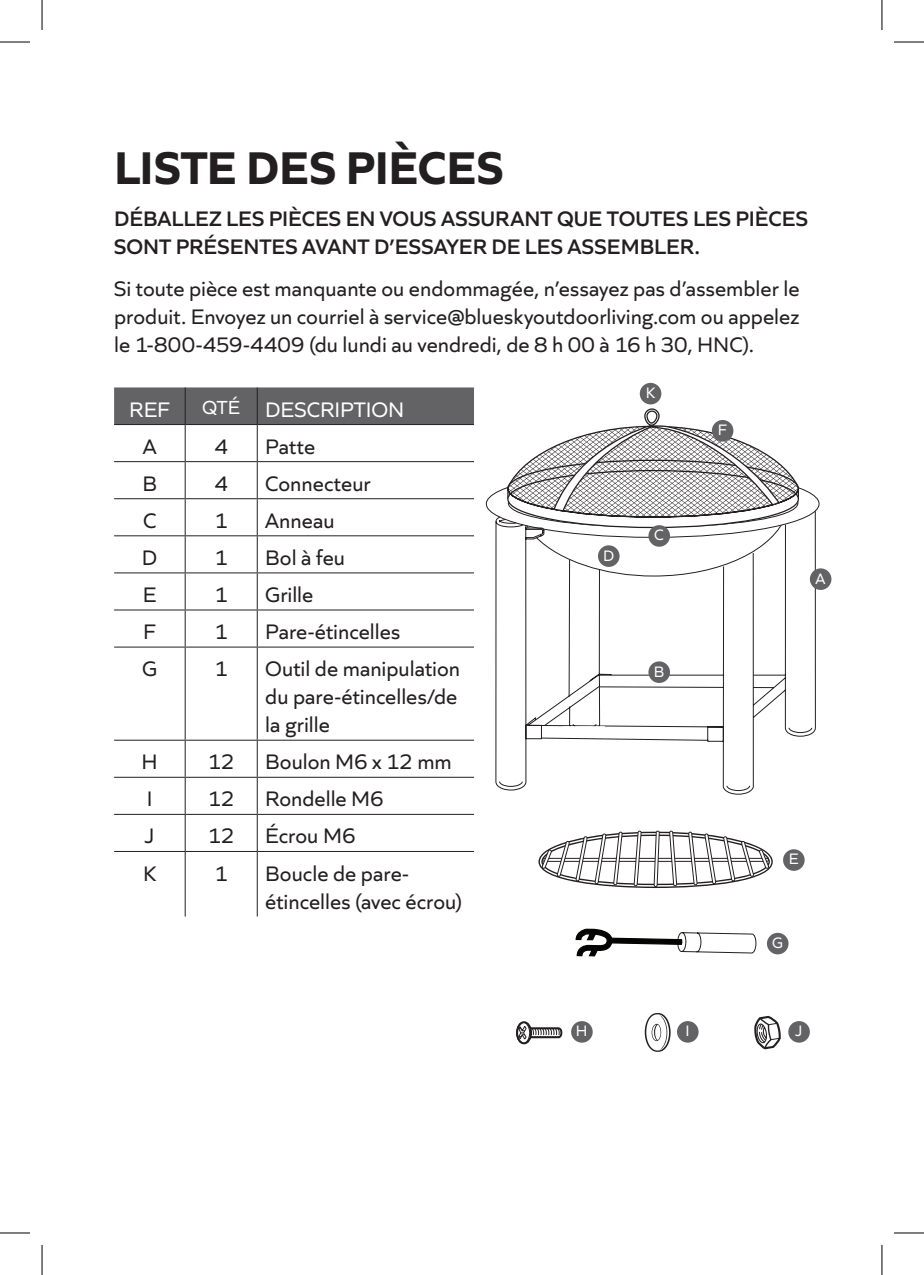
<style>
.page{position:relative;width:924px;height:1275px;background:#fff}
.page>*{position:absolute;margin:0;border:0;box-sizing:border-box;transform-origin:0 0}
.headings{font:700 48px "Quiet Sans";letter-spacing:-.01em;color:#231f20}
.paragraphs{font:22px/28px "Quiet Sans";color:#231f20}
.warning_paragraph{font:22px/28px "Quiet Sans";color:#231f20;text-align:justify}
.warning_paragraph-2{font:600 22px/28px "Quiet Sans";color:#231f20}
.paragraphs-2{font:22px "Quiet Sans";color:#fff}
.paragraphs-3{font:19.8px "Quiet Sans";color:#fff}
.paragraphs-4{font:15.8px "Quiet Sans";color:#fff}
</style>
<div class="page">
<svg style="left:485px;top:408px;width:334px;height:105px"></svg>
<svg style="left:492px;top:505px;width:324px;height:547px"></svg>
<svg style="left:559px;top:726px;width:45px;height:9px"></svg>
<div style="left:114px;top:387px;width:360px;height:37px;background:#636366"></div>
<hr style="left:184px;top:387px;width:2px;height:37px;background:#231f20">
<hr style="left:256px;top:387px;width:2px;height:37px;background:#231f20">
<hr style="left:114px;top:424px;width:71px;height:1px;background:#231f20">
<hr style="left:185px;top:424px;width:72px;height:1px;background:#231f20">
<hr style="left:184px;top:425px;width:2px;height:36px;background:#231f20">
<hr style="left:257px;top:424px;width:217px;height:1px;background:#231f20">
<hr style="left:256px;top:425px;width:2px;height:36px;background:#231f20">
<hr style="left:114px;top:461px;width:71px;height:1px;background:#231f20">
<hr style="left:185px;top:461px;width:72px;height:1px;background:#231f20">
<hr style="left:184px;top:462px;width:2px;height:36px;background:#231f20">
<hr style="left:257px;top:461px;width:217px;height:1px;background:#231f20">
<hr style="left:256px;top:462px;width:2px;height:36px;background:#231f20">
<hr style="left:114px;top:498px;width:71px;height:1px;background:#231f20">
<hr style="left:185px;top:498px;width:72px;height:1px;background:#231f20">
<hr style="left:184px;top:499px;width:2px;height:36px;background:#231f20">
<hr style="left:257px;top:498px;width:217px;height:1px;background:#231f20">
<hr style="left:256px;top:499px;width:2px;height:36px;background:#231f20">
<hr style="left:184px;top:536px;width:2px;height:36px;background:#231f20">
<hr style="left:256px;top:536px;width:2px;height:36px;background:#231f20">
<hr style="left:184px;top:573px;width:2px;height:36px;background:#231f20">
<hr style="left:256px;top:573px;width:2px;height:36px;background:#231f20">
<hr style="left:184px;top:610px;width:2px;height:36px;background:#231f20">
<hr style="left:256px;top:610px;width:2px;height:36px;background:#231f20">
<hr style="left:184px;top:647px;width:2px;height:92px;background:#231f20">
<hr style="left:256px;top:647px;width:2px;height:92px;background:#231f20">
<hr style="left:114px;top:777px;width:71px;height:1px;background:#231f20">
<hr style="left:185px;top:777px;width:72px;height:1px;background:#231f20">
<hr style="left:184px;top:778px;width:2px;height:36px;background:#231f20">
<hr style="left:257px;top:777px;width:217px;height:1px;background:#231f20">
<hr style="left:256px;top:778px;width:2px;height:36px;background:#231f20">
<hr style="left:114px;top:814px;width:71px;height:1px;background:#231f20">
<hr style="left:185px;top:814px;width:72px;height:1px;background:#231f20">
<hr style="left:184px;top:815px;width:2px;height:36px;background:#231f20">
<hr style="left:257px;top:814px;width:217px;height:1px;background:#231f20">
<hr style="left:256px;top:815px;width:2px;height:36px;background:#231f20">
<hr style="left:114px;top:851px;width:71px;height:1px;background:#231f20">
<hr style="left:185px;top:851px;width:72px;height:1px;background:#231f20">
<hr style="left:184px;top:852px;width:2px;height:64px;background:#231f20">
<hr style="left:257px;top:851px;width:217px;height:1px;background:#231f20">
<hr style="left:256px;top:852px;width:2px;height:64px;background:#231f20">
<hr style="left:114px;top:535px;width:71px;height:1px;background:#231f20">
<hr style="left:185px;top:535px;width:72px;height:1px;background:#231f20">
<hr style="left:257px;top:535px;width:217px;height:1px;background:#231f20">
<hr style="left:114px;top:572px;width:71px;height:1px;background:#231f20">
<hr style="left:185px;top:572px;width:72px;height:1px;background:#231f20">
<hr style="left:257px;top:572px;width:217px;height:1px;background:#231f20">
<hr style="left:114px;top:609px;width:71px;height:1px;background:#231f20">
<hr style="left:185px;top:609px;width:72px;height:1px;background:#231f20">
<hr style="left:257px;top:609px;width:217px;height:1px;background:#231f20">
<hr style="left:114px;top:646px;width:71px;height:1px;background:#231f20">
<hr style="left:185px;top:646px;width:72px;height:1px;background:#231f20">
<hr style="left:257px;top:646px;width:217px;height:1px;background:#231f20">
<hr style="left:114px;top:739px;width:71px;height:1px;background:#231f20">
<hr style="left:185px;top:739px;width:72px;height:1px;background:#231f20">
<hr style="left:184px;top:740px;width:2px;height:37px;background:#231f20">
<hr style="left:257px;top:739px;width:217px;height:1px;background:#231f20">
<hr style="left:256px;top:740px;width:2px;height:37px;background:#231f20">
<div style="left:809px;top:568px;width:22px;height:22px;background:#636366;border-radius:50%"></div>
<div style="left:648px;top:661px;width:21px;height:22px;background:#636366;border-radius:50%"></div>
<div style="left:648px;top:525px;width:21px;height:22px;background:#636366;border-radius:50%"></div>
<div style="left:597px;top:545px;width:22px;height:22px;background:#636366;border-radius:50%"></div>
<div style="left:782px;top:849px;width:22px;height:22px;background:#636366;border-radius:50%"></div>
<div style="left:766px;top:933px;width:22px;height:21px;background:#636366;border-radius:50%"></div>
<div style="left:711px;top:420px;width:22px;height:21px;background:#636366;border-radius:50%"></div>
<div style="left:639px;top:383px;width:22px;height:21px;background:#636366;border-radius:50%"></div>
<svg style="left:538px;top:828px;width:234px;height:61px"></svg>
<svg style="left:574px;top:928px;width:182px;height:29px"></svg>
<div style="left:571px;top:1021px;width:21px;height:21px;background:#636366;border-radius:50%"></div>
<div style="left:676px;top:1021px;width:22px;height:21px;background:#636366;border-radius:50%"></div>
<div style="left:787px;top:1021px;width:22px;height:21px;background:#636366;border-radius:50%"></div>
<svg style="left:643px;top:1013px;width:28px;height:38px"></svg>
<svg style="left:753px;top:1014px;width:28px;height:36px"></svg>
<svg style="left:514px;top:1020px;width:50px;height:25px"></svg>
<hr style="left:0;top:42px;width:30px;height:1px;background:#000">
<hr style="left:893px;top:42px;width:30px;height:1px;background:#000">
<hr style="left:0;top:1232px;width:30px;height:1px;background:#000">
<hr style="left:893px;top:1232px;width:30px;height:1px;background:#000">
<hr style="left:42px;top:0;width:1px;height:30px;background:#000">
<hr style="left:42px;top:1245px;width:1px;height:30px;background:#000">
<hr style="left:881px;top:0;width:1px;height:30px;background:#000">
<hr style="left:881px;top:1245px;width:1px;height:30px;background:#000">
<p class="headings" style="left:114px;top:130px;width:391px">LISTE DES PIÈCES</p>
<p class="warning_paragraph-2" style="left:114px;top:203px;width:695px">DÉBALLEZ LES PIÈCES EN VOUS ASSURANT QUE TOUTES LES PIÈCES<br>SONT PRÉSENTES AVANT D’ESSAYER DE LES ASSEMBLER.</p>
<p class="warning_paragraph" style="left:114px;top:273px;width:686px">Si toute pièce est manquante ou endommagée, n’essayez pas d’assembler le produit. Envoyez un courriel à service@blueskyoutdoorliving.com ou appelez le 1-800-459-4409 (du lundi au vendredi, de 8 h 00 à 16 h 30, HNC).</p>
<p class="paragraphs-2" style="left:129px;top:393px;width:42px">REF</p>
<p class="paragraphs-3" style="left:202px;top:393px;width:40px">QTÉ</p>
<p class="paragraphs-2" style="left:265px;top:393px;width:141px">DESCRIPTION</p>
<p class="paragraphs" style="left:143px;top:431px;width:15px">A</p>
<p class="paragraphs" style="left:214px;top:431px;width:15px">4</p>
<p class="paragraphs" style="left:265px;top:431px;width:51px">Patte</p>
<p class="paragraphs" style="left:142px;top:468px;width:16px">B</p>
<p class="paragraphs" style="left:214px;top:468px;width:15px">4</p>
<p class="paragraphs" style="left:265px;top:468px;width:107px">Connecteur</p>
<p class="paragraphs" style="left:143px;top:505px;width:15px">C</p>
<p class="paragraphs" style="left:214px;top:505px;width:15px">1</p>
<p class="paragraphs" style="left:265px;top:505px;width:71px">Anneau</p>
<p class="paragraphs" style="left:142px;top:542px;width:17px">D</p>
<p class="paragraphs" style="left:214px;top:542px;width:15px">1</p>
<p class="paragraphs" style="left:265px;top:542px;width:81px">Bol à feu</p>
<p class="paragraphs" style="left:143px;top:579px;width:15px">E</p>
<p class="paragraphs" style="left:214px;top:579px;width:15px">1</p>
<p class="paragraphs" style="left:265px;top:579px;width:50px">Grille</p>
<p class="paragraphs" style="left:143px;top:616px;width:14px">F</p>
<p class="paragraphs" style="left:214px;top:616px;width:15px">1</p>
<p class="paragraphs" style="left:265px;top:616px;width:136px">Pare-étincelles</p>
<p class="paragraphs" style="left:142px;top:653px;width:16px">G</p>
<p class="paragraphs" style="left:214px;top:653px;width:15px">1</p>
<p class="paragraphs" style="left:265px;top:653px;width:196px">Outil de manipulation du pare-étincelles/de la grille</p>
<p class="paragraphs" style="left:141px;top:746px;width:18px">H</p>
<p class="paragraphs" style="left:208px;top:746px;width:28px">12</p>
<p class="paragraphs" style="left:265px;top:746px;width:188px">Boulon M6 x 12 mm</p>
<p class="paragraphs" style="left:147px;top:783px;width:7px">I</p>
<p class="paragraphs" style="left:208px;top:783px;width:28px">12</p>
<p class="paragraphs" style="left:265px;top:783px;width:120px">Rondelle M6</p>
<p class="paragraphs" style="left:145px;top:820px;width:11px">J</p>
<p class="paragraphs" style="left:208px;top:820px;width:28px">12</p>
<p class="paragraphs" style="left:265px;top:820px;width:92px">Écrou M6</p>
<p class="paragraphs" style="left:143px;top:857px;width:15px">K</p>
<p class="paragraphs" style="left:214px;top:857px;width:15px">1</p>
<p class="paragraphs" style="left:265px;top:857px;width:198px">Boucle de pare&shy;étincelles (avec écrou)</p>
<p class="paragraphs-4" style="left:645px;top:381px;width:11px">K</p>
<p class="paragraphs-4" style="left:602px;top:543px;width:13px">D</p>
<p class="paragraphs-4" style="left:654px;top:523px;width:11px">C</p>
<p class="paragraphs-4" style="left:653px;top:659px;width:12px">B</p>
<p class="paragraphs-4" style="left:717px;top:418px;width:11px">F</p>
<p class="paragraphs-4" style="left:815px;top:566px;width:11px">A</p>
<p class="paragraphs-4" style="left:788px;top:847px;width:11px">E</p>
<p class="paragraphs-4" style="left:771px;top:931px;width:12px">G</p>
<p class="paragraphs-4" style="left:575px;top:1019px;width:13px">H</p>
<p class="paragraphs-4" style="left:685px;top:1019px;width:6px">I</p>
<p class="paragraphs-4" style="left:795px;top:1019px;width:8px">J</p>
</div>
